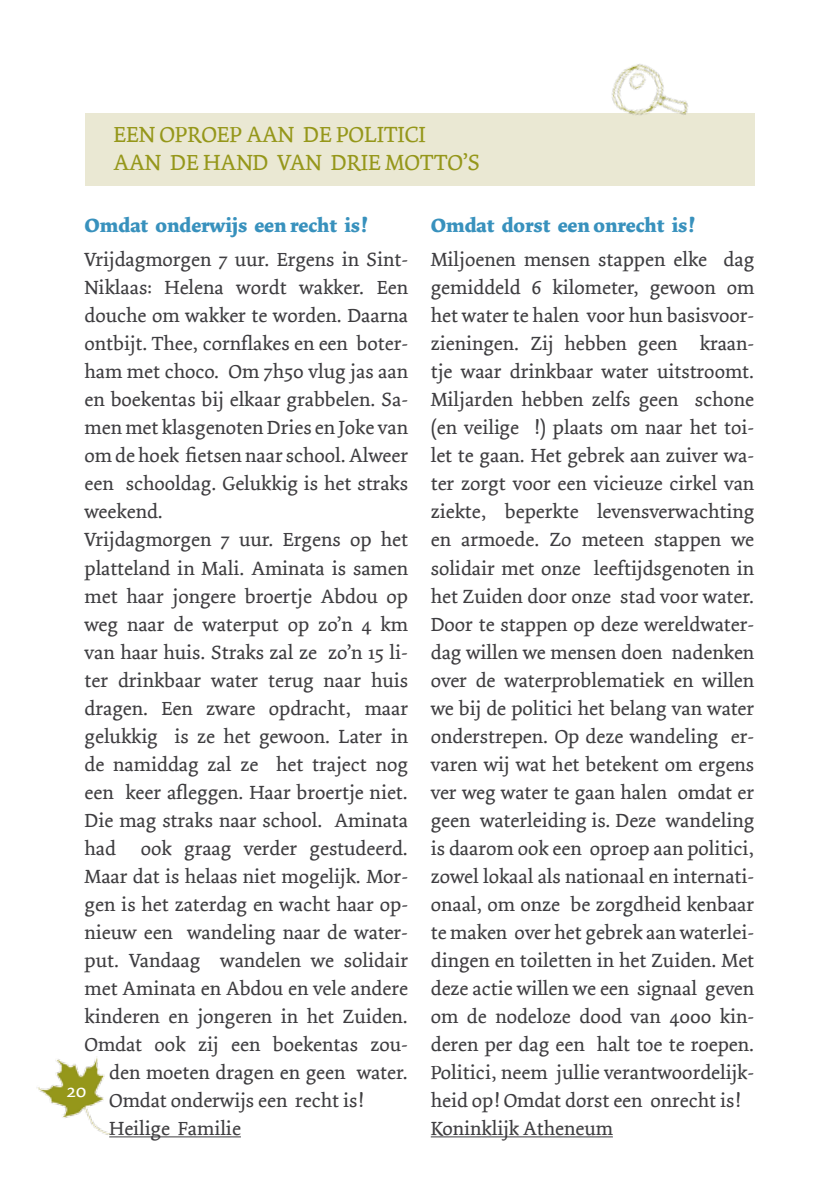
<style>
.page{position:relative;width:840px;height:1191px;background:#fff}
.page>*{position:absolute;margin:0;border:0;box-sizing:border-box;transform-origin:0 0}
.t1{font:23px/28px "Dolly";color:#95971a}
.t2{font:20px/28px "Dolly";color:#3e3d40}
.t3{font:700 20px "Dolly";color:#3891bd}
.t4{font:20px "Dolly";color:#fff}
</style>
<div class="page">
<img style="left:37px;top:1057px;width:72px;height:78px">
<div style="left:85px;top:113px;width:669px;height:73px;background:#eae8d3"></div>
<img style="left:611px;top:64px;width:78px;height:51px">
<hr style="left:109px;top:1136px;width:132px;height:1px;background:#3e3d40">
<hr style="left:430px;top:1136px;width:182px;height:1px;background:#3e3d40">
<p class="t1" style="left:113px;top:121px;width:365px">Een oproep aan de politici<br>aan de hand van drie motto’s</p>
<p class="t3" style="left:84px;top:213px;width:285px">Omdat onderwijs een recht is!</p>
<p class="t2" style="left:84px;top:246px;width:325px">Vrijdagmorgen 7 uur. Ergens in Sint-</p>
<p class="t2" style="left:84px;top:274px;width:325px">Niklaas: Helena wordt wakker. Een</p>
<p class="t2" style="left:84px;top:302px;width:325px">douche om wakker te worden. Daarna</p>
<p class="t2" style="left:84px;top:330px;width:325px">ontbijt. Thee, cornflakes en een boter-</p>
<p class="t2" style="left:84px;top:358px;width:325px">ham met choco. Om 7h50 vlug jas aan</p>
<p class="t2" style="left:84px;top:386px;width:325px">en boekentas bij elkaar grabbelen. Sa-</p>
<p class="t2" style="left:84px;top:414px;width:325px">men met klasgenoten Dries en Joke van</p>
<p class="t2" style="left:84px;top:442px;width:325px">om de hoek fietsen naar school. Alweer</p>
<p class="t2" style="left:84px;top:470px;width:325px">een schooldag. Gelukkig is het straks</p>
<p class="t2" style="left:84px;top:498px;width:80px">weekend.</p>
<p class="t2" style="left:84px;top:526px;width:325px">Vrijdagmorgen 7 uur. Ergens op het</p>
<p class="t2" style="left:84px;top:554px;width:325px">platteland in Mali. Aminata is samen</p>
<p class="t2" style="left:84px;top:582px;width:325px">met haar jongere broertje Abdou op</p>
<p class="t2" style="left:84px;top:610px;width:324px">weg naar de waterput op zo’n 4 km</p>
<p class="t2" style="left:84px;top:638px;width:325px">van haar huis. Straks zal ze zo’n 15 li-</p>
<p class="t2" style="left:84px;top:666px;width:325px">ter drinkbaar water terug naar huis</p>
<p class="t2" style="left:84px;top:694px;width:325px">dragen. Een zware opdracht, maar</p>
<p class="t2" style="left:84px;top:722px;width:325px">gelukkig is ze het gewoon. Later in</p>
<p class="t2" style="left:84px;top:750px;width:325px">de namiddag zal ze het traject nog</p>
<p class="t2" style="left:84px;top:778px;width:325px">een keer afleggen. Haar broertje niet.</p>
<p class="t2" style="left:84px;top:806px;width:325px">Die mag straks naar school. Aminata</p>
<p class="t2" style="left:84px;top:834px;width:325px">had ook graag verder gestudeerd.</p>
<p class="t2" style="left:84px;top:862px;width:325px">Maar dat is helaas niet mogelijk. Mor-</p>
<p class="t2" style="left:84px;top:890px;width:325px">gen is het zaterdag en wacht haar op-</p>
<p class="t2" style="left:84px;top:918px;width:325px">nieuw een wandeling naar de water-</p>
<p class="t2" style="left:84px;top:946px;width:325px">put. Vandaag wandelen we solidair</p>
<p class="t2" style="left:84px;top:974px;width:325px">met Aminata en Abdou en vele andere</p>
<p class="t2" style="left:84px;top:1002px;width:325px">kinderen en jongeren in het Zuiden.</p>
<p class="t2" style="left:84px;top:1030px;width:325px">Omdat ook zij een boekentas zou-</p>
<p class="t2" style="left:109px;top:1058px;width:300px">den moeten dragen en geen water.</p>
<p class="t2" style="left:109px;top:1086px;width:256px">Omdat onderwijs een recht is!</p>
<p class="t2" style="left:109px;top:1114px;width:133px">Heilige Familie</p>
<p class="t4" style="left:67px;top:1079px;width:21px">20</p>
<p class="t3" style="left:430px;top:213px;width:266px">Omdat dorst een onrecht is!</p>
<p class="t2" style="left:430px;top:246px;width:325px">Miljoenen mensen stappen elke dag gemiddeld 6 kilometer, gewoon om het water te halen voor hun basisvoor&shy;zieningen. Zij hebben geen kraan&shy;tje waar drinkbaar water uitstroomt.<br>Miljarden hebben zelfs geen schone (en veilige !) plaats om naar het toi&shy;let te gaan. Het gebrek aan zuiver wa&shy;ter zorgt voor een vicieuze cirkel van ziekte, beperkte levensverwachting en armoede. Zo meteen stappen we solidair met onze leeftijdsgenoten in het Zuiden door onze stad voor water.<br>Door te stappen op deze wereldwater&shy;dag willen we mensen doen nadenken over de waterproblematiek en willen we bij de politici het belang van water onderstrepen. Op deze wandeling er&shy;varen wij wat het betekent om ergens ver weg water te gaan halen omdat er geen waterleiding is. Deze wandeling is daarom ook een oproep aan politici, zowel lokaal als nationaal en internati&shy;onaal, om onze be zorgdheid kenbaar te maken over het gebrek aan waterlei&shy;dingen en toiletten in het Zuiden. Met deze actie willen we een signaal geven om de nodeloze dood van 4000 kin&shy;deren per dag een halt toe te roepen.<br>Politici, neem jullie verantwoordelijk&shy;heid op! Omdat dorst een onrecht is!<br>Koninklijk Atheneum</p>
</div>
